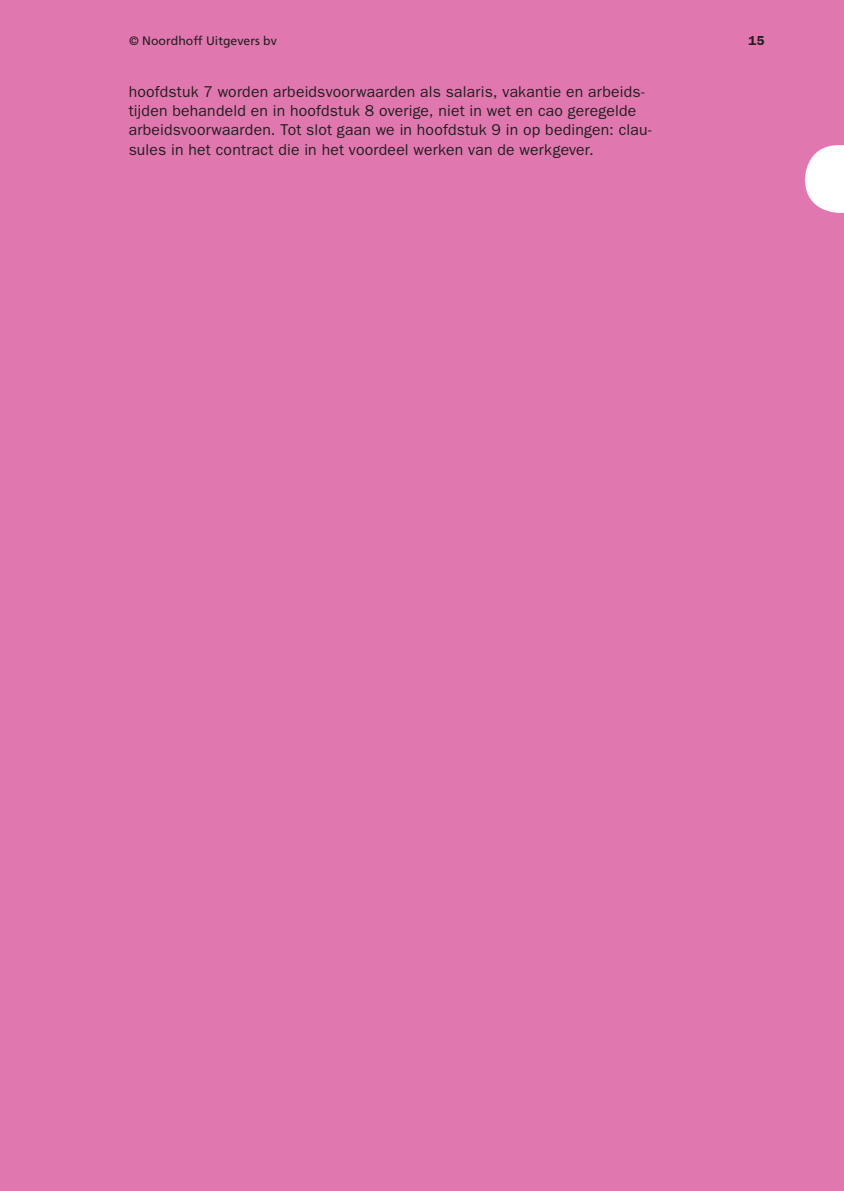
<style>
.page{position:relative;width:844px;height:1191px;background:#fff}
.page>*{position:absolute;margin:0;border:0;box-sizing:border-box;transform-origin:0 0}
.t1{font:15.75px/19.2px "ITC Franklin Gothic Std";letter-spacing:.01em;color:#231f20}
.t2{font:600 13.12px "ITC Franklin Gothic Std";color:#231f20}
.t3{font:12.25px "Frutiger LT Std";color:#231f20}
</style>
<div class="page">
<div style="left:0;top:0;width:843px;height:1191px;background:#e078af"></div>
<svg style="left:804px;top:145px;width:39px;height:68px"></svg>
<p class="t3" style="left:129px;top:35px;width:149px">© Noordhoff Uitgevers bv</p>
<p class="t2" style="left:748px;top:35px;width:18px">15</p>
<p class="t1" style="left:129px;top:83px;width:524px">hoofdstuk 7 worden arbeidsvoorwaarden als salaris, vakantie en arbeids&shy;tijden behandeld en in hoofdstuk 8 overige, niet in wet en cao geregelde arbeidsvoorwaarden. Tot slot gaan we in hoofdstuk 9 in op bedingen: clau&shy;sules in het contract die in het voordeel werken van de werkgever.</p>
</div>
